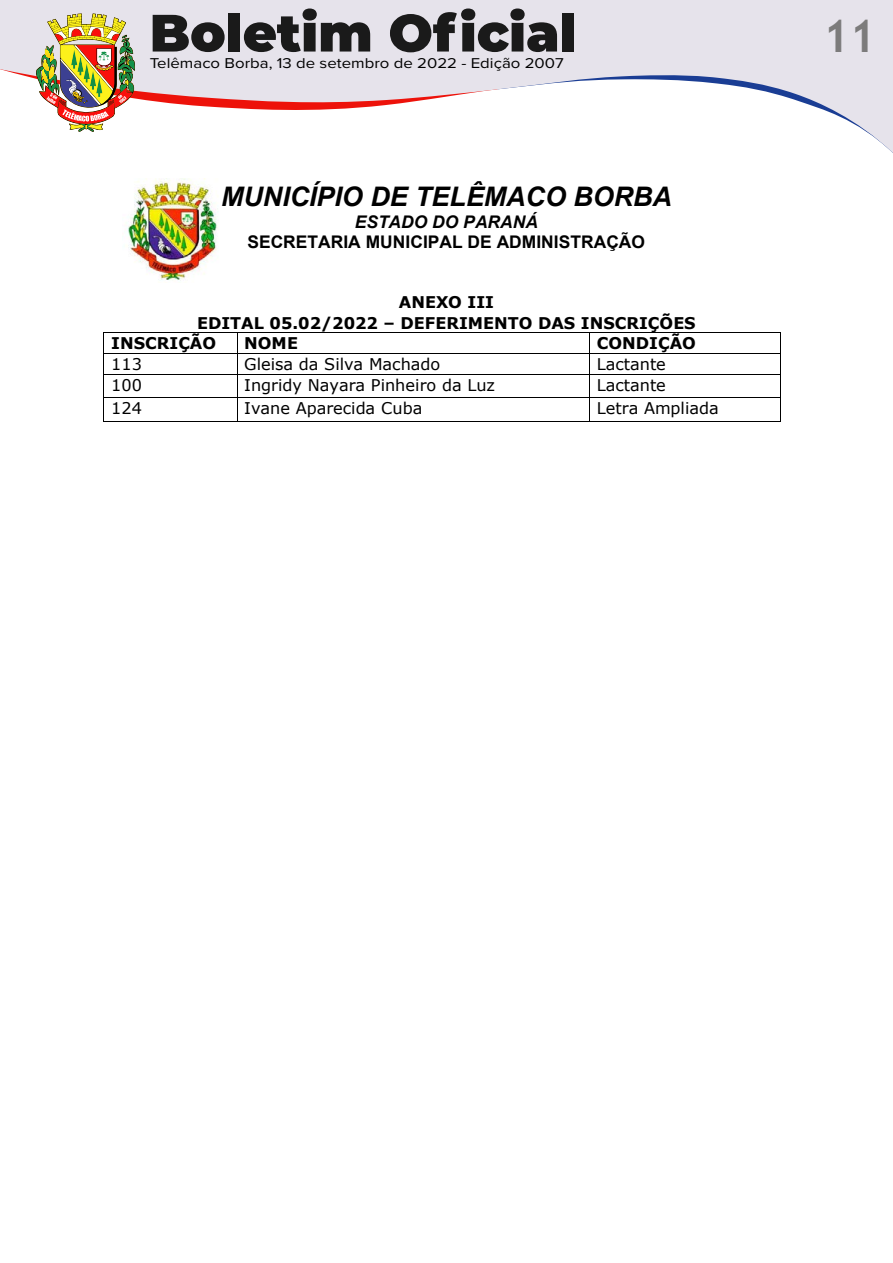
<style>
.page{position:relative;width:893px;height:1263px;background:#fff}
.page>*{position:absolute;margin:0;border:0;box-sizing:border-box;transform-origin:0 0}
.t1{font:700 45px "Trebuchet MS";color:#7c7b7b}
.t2{font:italic 700 26.85px "Arial";color:#000}
.t3{font:700 17.4px "Arial";color:#000}
.t4{font:italic 700 17.4px "Arial";color:#000}
.t5{font:16.05px "Verdana";color:#000}
.t6{font:700 16.05px "Verdana";color:#000}
.t7{font:14.7px "Proxima Nova";color:#000;scale:1.14 1}
</style>
<div class="page">
<div style="left:0;top:0;width:893px;height:9px;background:#e6e3eb"></div>
<svg style="left:0;top:9px;width:893px;height:144px"></svg>
<img style="left:127px;top:178px;width:91px;height:102px">
<hr style="left:104px;top:332px;width:133px;height:1px;background:#000">
<hr style="left:237px;top:332px;width:352px;height:1px;background:#000">
<hr style="left:590px;top:332px;width:190px;height:1px;background:#000">
<hr style="left:104px;top:353px;width:133px;height:1px;background:#000">
<hr style="left:237px;top:353px;width:352px;height:1px;background:#000">
<hr style="left:590px;top:353px;width:190px;height:1px;background:#000">
<hr style="left:104px;top:374px;width:133px;height:1px;background:#000">
<hr style="left:237px;top:374px;width:352px;height:1px;background:#000">
<hr style="left:590px;top:374px;width:190px;height:1px;background:#000">
<hr style="left:104px;top:397px;width:133px;height:1px;background:#000">
<hr style="left:237px;top:397px;width:352px;height:1px;background:#000">
<hr style="left:590px;top:397px;width:190px;height:1px;background:#000">
<hr style="left:104px;top:421px;width:133px;height:1px;background:#000">
<svg style="left:237px;top:333px;width:1px;height:88px"></svg>
<hr style="left:237px;top:421px;width:352px;height:1px;background:#000">
<svg style="left:589px;top:332px;width:1px;height:90px"></svg>
<hr style="left:590px;top:421px;width:190px;height:1px;background:#000">
<svg style="left:780px;top:332px;width:1px;height:90px"></svg>
<p class="t7" style="left:150px;top:53px;width:365px">Telêmaco Borba, 13 de setembro de 2022 - Edição 2007</p>
<h2 class="t2" style="left:221px;top:178px;width:452px">MUNICÍPIO DE TELÊMACO BORBA</h2>
<p class="t4" style="left:355px;top:210px;width:185px">ESTADO DO PARANÁ</p>
<p class="t3" style="left:247px;top:230px;width:399px">SECRETARIA MUNICIPAL DE ADMINISTRAÇÃO</p>
<p class="t6" style="left:399px;top:291px;width:97px">ANEXO III</p>
<p class="t6" style="left:197px;top:311px;width:500px">EDITAL 05.02/2022 – DEFERIMENTO DAS INSCRIÇÕES</p>
<p class="t6" style="left:111px;top:332px;width:106px">INSCRIÇÃO</p>
<p class="t6" style="left:244px;top:332px;width:55px">NOME</p>
<p class="t6" style="left:597px;top:332px;width:101px">CONDIÇÃO</p>
<p class="t5" style="left:111px;top:353px;width:32px">113</p>
<p class="t5" style="left:244px;top:353px;width:198px">Gleisa da Silva Machado</p>
<p class="t5" style="left:597px;top:353px;width:71px">Lactante</p>
<p class="t5" style="left:111px;top:374px;width:32px">100</p>
<p class="t5" style="left:244px;top:374px;width:252px">Ingridy Nayara Pinheiro da Luz</p>
<p class="t5" style="left:597px;top:374px;width:71px">Lactante</p>
<p class="t5" style="left:111px;top:397px;width:32px">124</p>
<p class="t5" style="left:244px;top:397px;width:180px">Ivane Aparecida Cuba</p>
<p class="t5" style="left:597px;top:397px;width:124px">Letra Ampliada</p>
<h1 class="t1" style="left:823px;top:8px;width:54px">11</h1>
</div>
